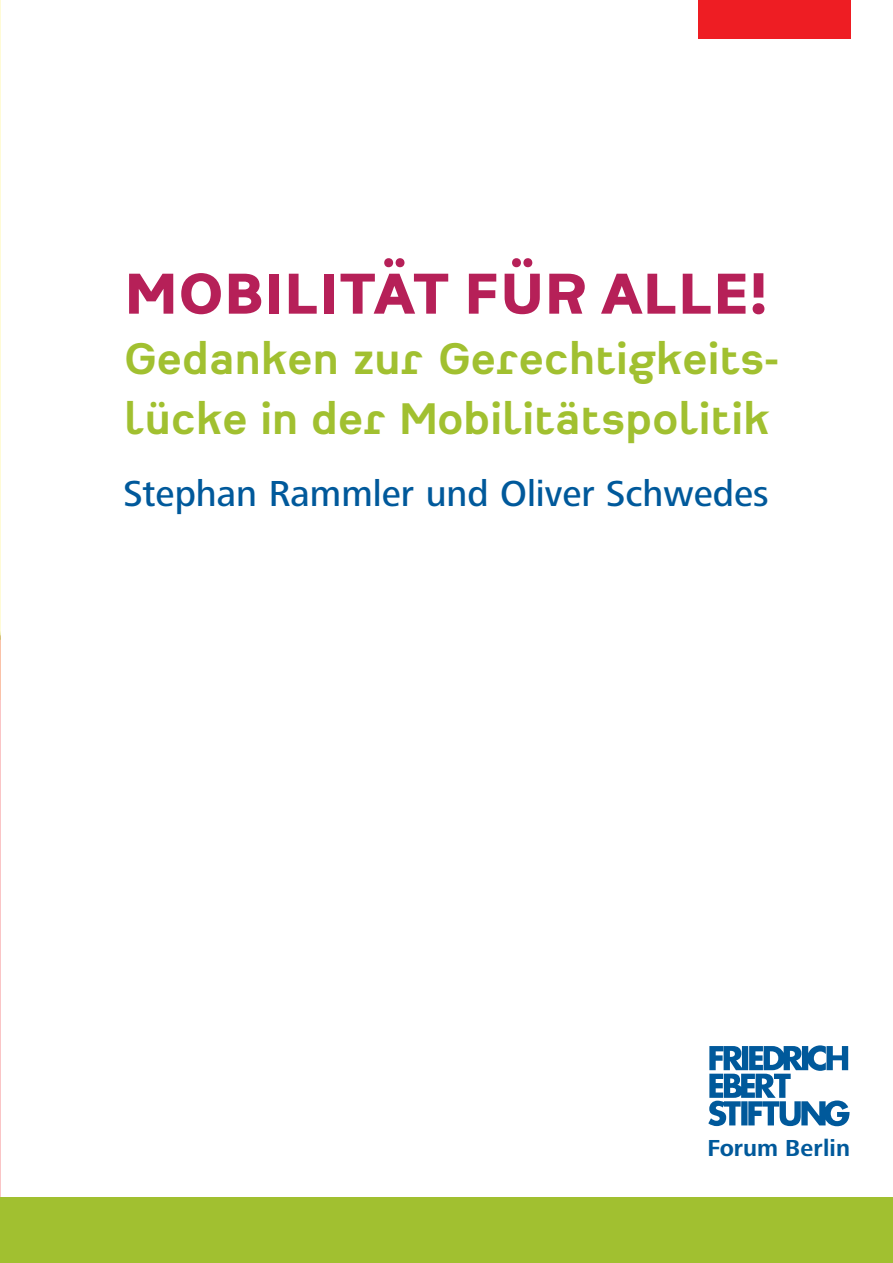
<style>
.page{position:relative;width:893px;height:1263px;background:#fff}
.page>*{position:absolute;margin:0;border:0;box-sizing:border-box;transform-origin:0 0}
.t1{font:800 61.5px "Heimat Sans";color:#b62058}
.t2{font:700 47.25px/60px "Heimat Sans";letter-spacing:.005em;color:#a1c030}
.t3{font:500 37.5px "Frutiger Next LT";color:#00599b}
.t4{font:700 24px "Frutiger Next LT";letter-spacing:.01em;color:#00599b}
</style>
<div class="page">
<hr style="left:0;top:0;width:1px;height:700px;background:#fffbd6">
<hr style="left:0;top:635px;width:1px;height:628px;background:#fac5c6">
<svg style="left:0;top:632px;width:1px;height:68px"></svg>
<div style="left:0;top:1198px;width:893px;height:65px;background:#a1c030"></div>
<svg style="left:708px;top:1045px;width:141px;height:81px"></svg>
<div style="left:698px;top:0;width:152px;height:38px;background:#ee1d23"></div>
<h1 class="t1" style="left:124px;top:253px;width:645px">MOBILITÄT FÜR ALLE!</h1>
<p class="t2" style="left:124px;top:327px;width:657px">Gedanken zur Gerechtigkeits&shy;lücke in der Mobilitätspolitik</p>
<p class="t3" style="left:124px;top:472px;width:647px">Stephan Rammler und Oliver Schwedes</p>
<p class="t4" style="left:707px;top:1135px;width:144px">Forum Berlin</p>
</div>
